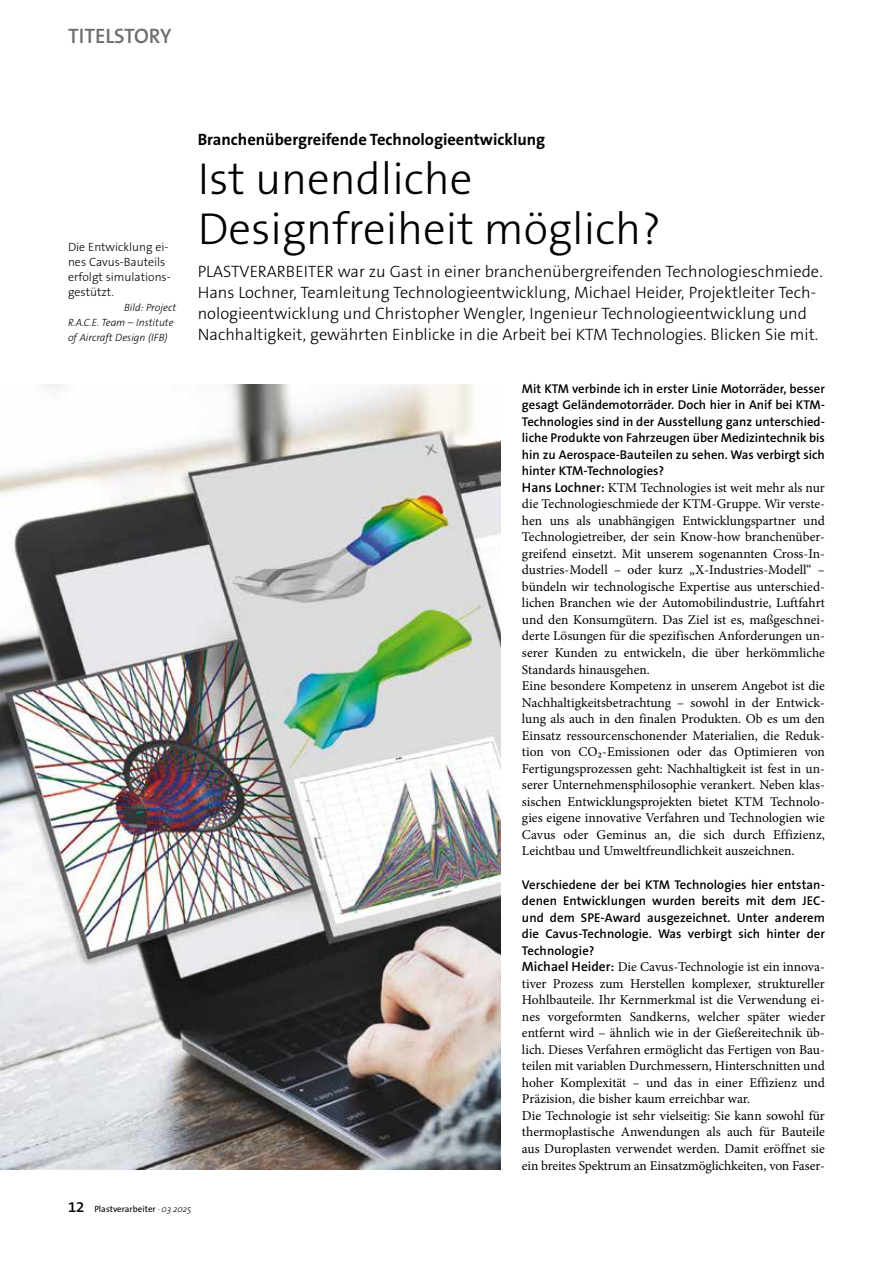
<style>
.page{position:relative;width:893px;height:1263px;background:#fff}
.page>*{position:absolute;margin:0;border:0;box-sizing:border-box;transform-origin:0 0}
.t1{font:300 45px/49.5px "The Sans Os F";color:#000}
.t2{font:600 21px "The Sans Os F";color:#6e6e6e}
.t3{font:300 16.5px/21px "The Sans Os F";color:#000}
.t4{font:700 16.5px "The Sans Os F";color:#000}
.t5{font:13.5px/16.5px "Minion Pro";color:#000}
.t6{font:600 12.75px/16.5px "The Sans Os F";color:#000;text-align:justify}
.t7{font:300 12px/15px "The Sans Os F";color:#000}
.t8{font:italic 300 10.5px/15px "The Sans Os F";color:#000}
.t9{font:9px "The Sans Os F";color:#000}
.s1{font-family:"The Sans Os F";font-weight:600}
.s2{font-weight:600;font-size:15px}
.s3{font-weight:300;font-style:italic}
</style>
<div class="page">
<img style="left:0;top:385px;width:501px;height:784px">
<h2 class="t2" style="left:68px;top:22px;width:105px">TITELSTORY</h2>
<p class="t7" style="left:68px;top:239px;width:104px">Die Entwicklung ei&shy;nes Cavus-Bauteils erfolgt simulations&shy;gestützt.</p>
<p class="t8" style="left:68px;top:300px;width:110px;text-indent:56px">Bild: Project<br>R.A.C.E. Team – Institute of Aircraft Design (IFB)</p>
<p class="t4" style="left:198px;top:128px;width:349px">Branchenübergreifende Technologieentwicklung</p>
<h1 class="t1" style="left:198px;top:154px;width:465px">Ist unendliche<br>Designfreiheit möglich?</h1>
<p class="t3" style="left:198px;top:261px;width:627px">PLASTVERARBEITER war zu Gast in einer branchenübergreifenden Technologieschmiede.<br>Hans Lochner, Teamleitung Technologieentwicklung, Michael Heider, Projektleiter Tech&shy;nologieentwicklung und Christopher Wengler, Ingenieur Technologieentwicklung und Nachhaltigkeit, gewährten Einblicke in die Arbeit bei KTM Technologies. Blicken Sie mit.</p>
<p class="t6" style="left:522px;top:380px;width:304px">Mit KTM verbinde ich in erster Linie Motorräder, besser gesagt Geländemotorräder. Doch hier in Anif bei KTM-Technologies sind in der Ausstellung ganz unterschied&shy;liche Produkte von Fahrzeugen über Medizintechnik bis hin zu Aerospace-Bauteilen zu sehen. Was verbirgt sich hinter KTM-Technologies?</p>
<p class="t5" style="left:522px;top:479px;width:304px"><span class="s1">Hans Lochner:</span> KTM Technologies ist weit mehr als nur die Technologieschmiede der KTM-Gruppe. Wir verste&shy;hen uns als unabhängigen Entwicklungspartner und Technologietreiber, der sein Know-how branchenüber&shy;greifend einsetzt. Mit unserem sogenannten Cross-In&shy;dustries-Modell – oder kurz „X-Industries-Modell“ – bündeln wir technologische Expertise aus unterschied&shy;lichen Branchen wie der Automobilindustrie, Luftfahrt und den Konsumgütern. Das Ziel ist es, maßgeschnei&shy;derte Lösungen für die spezifischen Anforderungen un&shy;serer Kunden zu entwickeln, die über herkömmliche Standards hinausgehen.<br>Eine besondere Kompetenz in unserem Angebot ist die Nachhaltigkeitsbetrachtung – sowohl in der Entwick&shy;lung als auch in den finalen Produkten. Ob es um den Einsatz ressourcenschonender Materialien, die Reduk&shy;tion von CO₂-Emissionen oder das Optimieren von Fertigungsprozessen geht: Nachhaltigkeit ist fest in un&shy;serer Unternehmensphilosophie verankert. Neben klas&shy;sischen Entwicklungsprojekten bietet KTM Technolo&shy;gies eigene innovative Verfahren und Technologien wie Cavus oder Geminus an, die sich durch Effizienz, Leichtbau und Umweltfreundlichkeit auszeichnen.</p>
<p class="t6" style="left:522px;top:876px;width:304px">Verschiedene der bei KTM Technologies hier entstan&shy;denen Entwicklungen wurden bereits mit dem JEC&shy;und dem SPE-Award ausgezeichnet. Unter anderem die Cavus-Technologie. Was verbirgt sich hinter der Technologie?</p>
<p class="t5" style="left:522px;top:959px;width:305px"><span class="s1">Michael Heider:</span> Die Cavus-Technologie ist ein innova&shy;tiver Prozess zum Herstellen komplexer, struktureller Hohlbauteile. Ihr Kernmerkmal ist die Verwendung ei&shy;nes vorgeformten Sandkerns, welcher später wieder entfernt wird – ähnlich wie in der Gießereitechnik üb&shy;lich. Dieses Verfahren ermöglicht das Fertigen von Bau&shy;teilen mit variablen Durchmessern, Hinterschnitten und hoher Komplexität – und das in einer Effizienz und Präzision, die bisher kaum erreichbar war.<br>Die Technologie ist sehr vielseitig: Sie kann sowohl für thermoplastische Anwendungen als auch für Bauteile aus Duroplasten verwendet werden. Damit eröffnet sie ein breites Spektrum an Einsatzmöglichkeiten, von Faser-</p>
<p class="t9" style="left:68px;top:1203px;width:125px"><span class="s2">12</span> Plastverarbeiter <span class="s3">· 03 2025</span></p>
</div>
